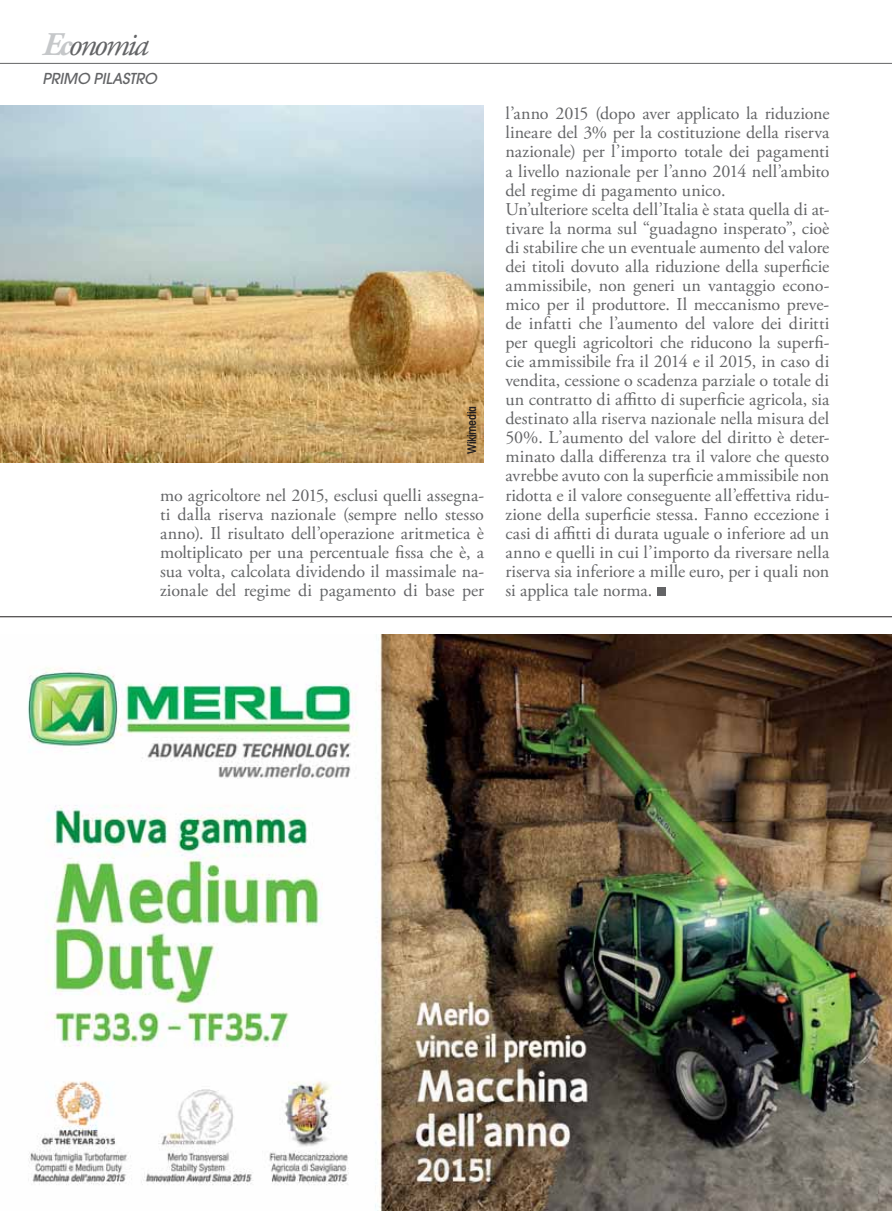
<style>
.page{position:relative;width:892px;height:1211px;background:#fff}
.page>*{position:absolute;margin:0;border:0;box-sizing:border-box;transform-origin:0 0}
.t1{font:italic 33px "Adobe Garamond Pro";letter-spacing:-.07em;color:#636466}
.t2{font:18px/19px "Adobe Garamond Pro";color:#636466;text-align:justify}
.t3{font:italic 500 15px "Avant Garde";letter-spacing:-.01em;color:#636466}
.t4{font:600 condensed 12px "Avant Garde";letter-spacing:-.03em;color:#231f20}
.s1{font-weight:700;color:#c6c8ca}
</style>
<div class="page">
<hr style="left:0;top:63px;width:891px;height:1px;background:#636466">
<img style="left:28px;top:634px;width:863px;height:576px">
<img style="left:0;top:106px;width:483px;height:356px">
<div style="left:657px;top:587px;width:8px;height:9px;background:#636466"></div>
<hr style="left:0;top:616px;width:891px;height:1px;background:#231f20">
<h1 class="t1" style="left:42px;top:28px;width:108px"><span class="s1">Ec</span>onomia</h1>
<p class="t3" style="left:42px;top:73px;width:116px">PRIMO PILASTRO</p>
<p class="t4" style="left:467px;top:453px;width:49px;rotate:-90deg">Wikimedia</p>
<p class="t2" style="left:160px;top:486px;width:325px">mo agricoltore nel 2015, esclusi quelli assegna&shy;ti dalla riserva nazionale (sempre nello stesso anno). Il risultato dell’operazione aritmetica è moltiplicato per una percentuale fissa che è, a sua volta, calcolata dividendo il massimale na&shy;zionale del regime di pagamento di base per</p>
<p class="t2" style="left:505px;top:105px;width:325px;text-align:left">l’anno 2015 (dopo aver applicato la riduzione lineare del 3% per la costituzione della riserva nazionale) per l’importo totale dei pagamenti a livello nazionale per l’anno 2014 nell’ambito del regime di pagamento unico.<br>Un’ulteriore scelta dell’Italia è stata quella di at&shy;tivare la norma sul “guadagno insperato”, cioè di stabilire che un eventuale aumento del valore dei titoli dovuto alla riduzione della superficie ammissibile, non generi un vantaggio econo&shy;mico per il produttore. Il meccanismo preve&shy;de infatti che l’aumento del valore dei diritti per quegli agricoltori che riducono la superfi&shy;cie ammissibile fra il 2014 e il 2015, in caso di vendita, cessione o scadenza parziale o totale di un contratto di affitto di superficie agricola, sia destinato alla riserva nazionale nella misura del 50%. L’aumento del valore del diritto è deter&shy;minato dalla differenza tra il valore che questo avrebbe avuto con la superficie ammissibile non ridotta e il valore conseguente all’effettiva ridu&shy;zione della superficie stessa. Fanno eccezione i casi di affitti di durata uguale o inferiore ad un anno e quelli in cui l’importo da riversare nella riserva sia inferiore a mille euro, per i quali non si applica tale norma.</p>
</div>
